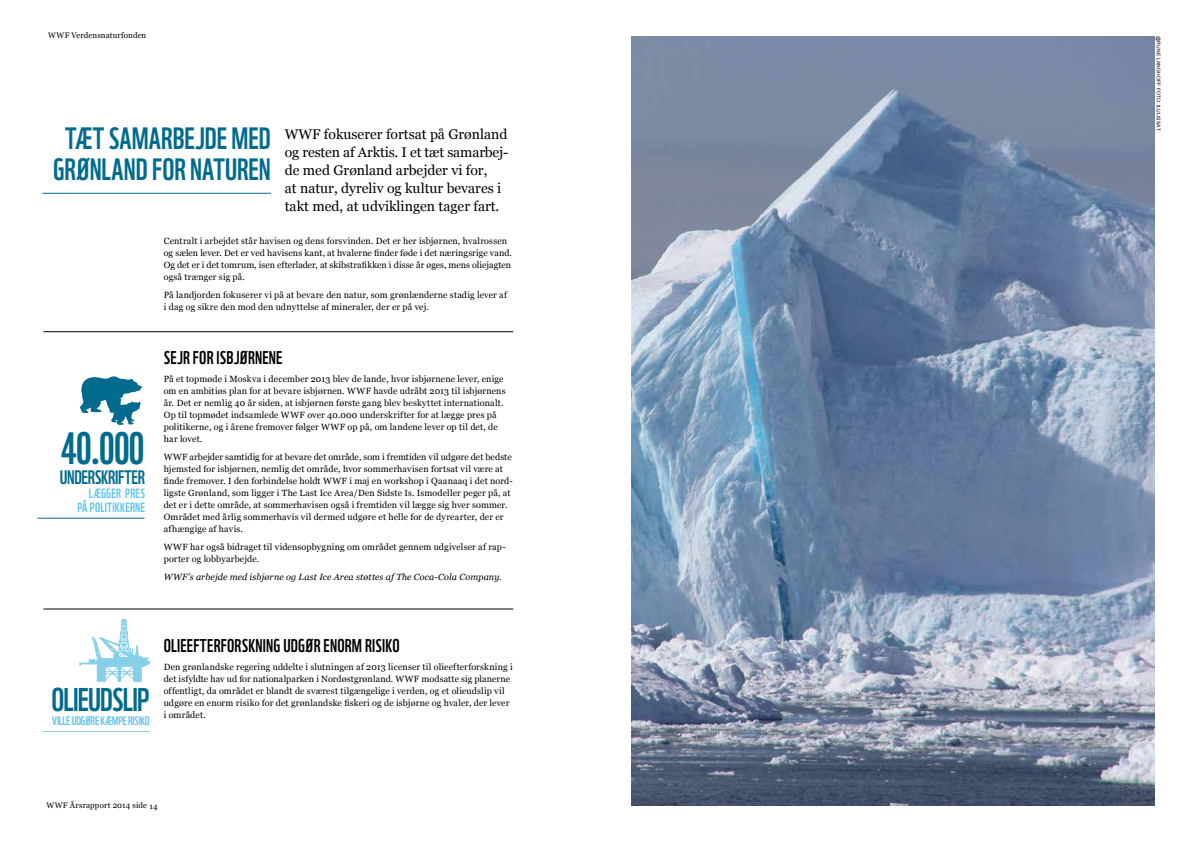
<style>
.page{position:relative;width:1191px;height:842px;background:#fff}
.page>*{position:absolute;margin:0;border:0;box-sizing:border-box;transform-origin:0 0}
.t1{font:44px "WWF";color:#006b8d}
.t2{font:32px "WWF";letter-spacing:-.025em;color:#006b8d}
.t3{font:30px/31px "WWF";color:#006b8d;text-align:center}
.t4{font:19px "WWF";letter-spacing:-.015em;color:#006b8d}
.t5{font:18px "WWF";letter-spacing:.015em;color:#000}
.t6{font:14px/18px "Georgia";color:#000}
.t7{font:13px/14px "WWF";letter-spacing:.015em;color:#5ec5ed;text-align:right}
.t8{font:12px "WWF";letter-spacing:-.01em;color:#5ec5ed}
.t9{font:9px/12px "Georgia";letter-spacing:.01em;color:#000}
.t10{font:italic 9px "Georgia";letter-spacing:.02em;color:#000}
.t11{font:8px "Georgia";letter-spacing:.015em;color:#000}
.t12{font:5px "Arial";letter-spacing:.035em;color:#000}
</style>
<div class="page">
<img style="left:631px;top:36px;width:524px;height:770px">
<hr style="left:43px;top:193px;width:228px;height:1px;background:#006b8d">
<hr style="left:43px;top:731px;width:107px;height:1px;background:#85cfe8">
<hr style="left:37px;top:518px;width:107px;height:1px;background:#006b8d">
<svg style="left:79px;top:619px;width:71px;height:113px"></svg>
<svg style="left:80px;top:376px;width:62px;height:49px"></svg>
<hr style="left:43px;top:332px;width:470px;height:1px;background:#000">
<hr style="left:43px;top:609px;width:470px;height:1px;background:#000">
<p class="t11" style="left:48px;top:31px;width:100px">WWF Verdensnaturfonden</p>
<h3 class="t3" style="left:53px;top:120px;width:219px">TÆT SAMARBEJDE MED<br>GRØNLAND FOR NATUREN</h3>
<h3 class="t6" style="left:285px;top:125px;width:225px">WWF fokuserer fortsat på Grønland og resten af Arktis. I et tæt samarbej&shy;de med Grønland arbejder vi for,<br>at natur, dyreliv og kultur bevares i takt med, at udviklingen tager fart.</h3>
<p class="t9" style="left:164px;top:235px;width:350px">Centralt i arbejdet står havisen og dens forsvinden. Det er her isbjørnen, hvalrossen og sælen lever. Det er ved havisens kant, at hvalerne finder føde i det næringsrige vand.<br>Og det er i det tomrum, isen efterlader, at skibstrafikken i disse år øges, mens oliejagten også trænger sig på.</p>
<p class="t9" style="left:164px;top:289px;width:345px">På landjorden fokuserer vi på at bevare den natur, som grønlænderne stadig lever af i dag og sikre den mod den udnyttelse af mineraler, der er på vej.</p>
<h3 class="t5" style="left:164px;top:343px;width:120px">SEJR FOR ISBJØRNENE</h3>
<p class="t9" style="left:164px;top:373px;width:343px">På et topmøde i Moskva i december 2013 blev de lande, hvor isbjørnene lever, enige om en ambitiøs plan for at bevare isbjørnen. WWF havde udråbt 2013 til isbjørnens år. Det er nemlig 40 år siden, at isbjørnen første gang blev beskyttet internationalt.<br>Op til topmødet indsamlede WWF over 40.000 underskrifter for at lægge pres på politikerne, og i årene fremover følger WWF op på, om landene lever op til det, de har lovet.</p>
<p class="t9" style="left:164px;top:451px;width:350px">WWF arbejder samtidig for at bevare det område, som i fremtiden vil udgøre det bedste hjemsted for isbjørnen, nemlig det område, hvor sommerhavisen fortsat vil være at finde fremover. I den forbindelse holdt WWF i maj en workshop i Qaanaaq i det nord&shy;ligste Grønland, som ligger i The Last Ice Area/Den Sidste Is. Ismodeller peger på, at det er i dette område, at sommerhavisen også i fremtiden vil lægge sig hver sommer.<br>Området med årlig sommerhavis vil dermed udgøre et helle for de dyrearter, der er afhængige af havis.</p>
<p class="t9" style="left:164px;top:540px;width:343px">WWF har også bidraget til vidensopbygning om området gennem udgivelser af rap&shy;porter og lobbyarbejde.</p>
<p class="t10" style="left:164px;top:571px;width:339px">WWF’s arbejde med isbjørne og Last Ice Area støttes af The Coca-Cola Company.</p>
<h1 class="t1" style="left:61px;top:414px;width:86px">40.000</h1>
<h3 class="t4" style="left:60px;top:462px;width:86px">UNDERSKRIFTER</h3>
<h3 class="t7" style="left:77px;top:485px;width:69px">LÆGGER PRES<br>PÅ POLITIKKERNE</h3>
<h2 class="t2" style="left:51px;top:675px;width:100px">OLIEUDSLIP</h2>
<h3 class="t8" style="left:52px;top:711px;width:99px">VILLE UDGØRE KÆMPE RISIKO</h3>
<h3 class="t5" style="left:164px;top:631px;width:237px">OLIEEFTERFORSKNING UDGØR ENORM RISIKO</h3>
<p class="t9" style="left:164px;top:661px;width:350px">Den grønlandske regering uddelte i slutningen af 2013 licenser til olieefterforskning i det isfyldte hav ud for nationalparken i Nordøstgrønland. WWF modsatte sig planerne offentligt, da området er blandt de sværest tilgængelige i verden, og et olieudslip vil udgøre en enorm risiko for det grønlandske fiskeri og de isbjørne og hvaler, der lever i området.</p>
<p class="t11" style="left:46px;top:801px;width:113px">WWF Årsrapport 2014 side 14</p>
<p class="t12" style="left:1162px;top:36px;width:96px;rotate:90deg">@RUNE LANGHOFF FOTO: ILULISSAT</p>
</div>
